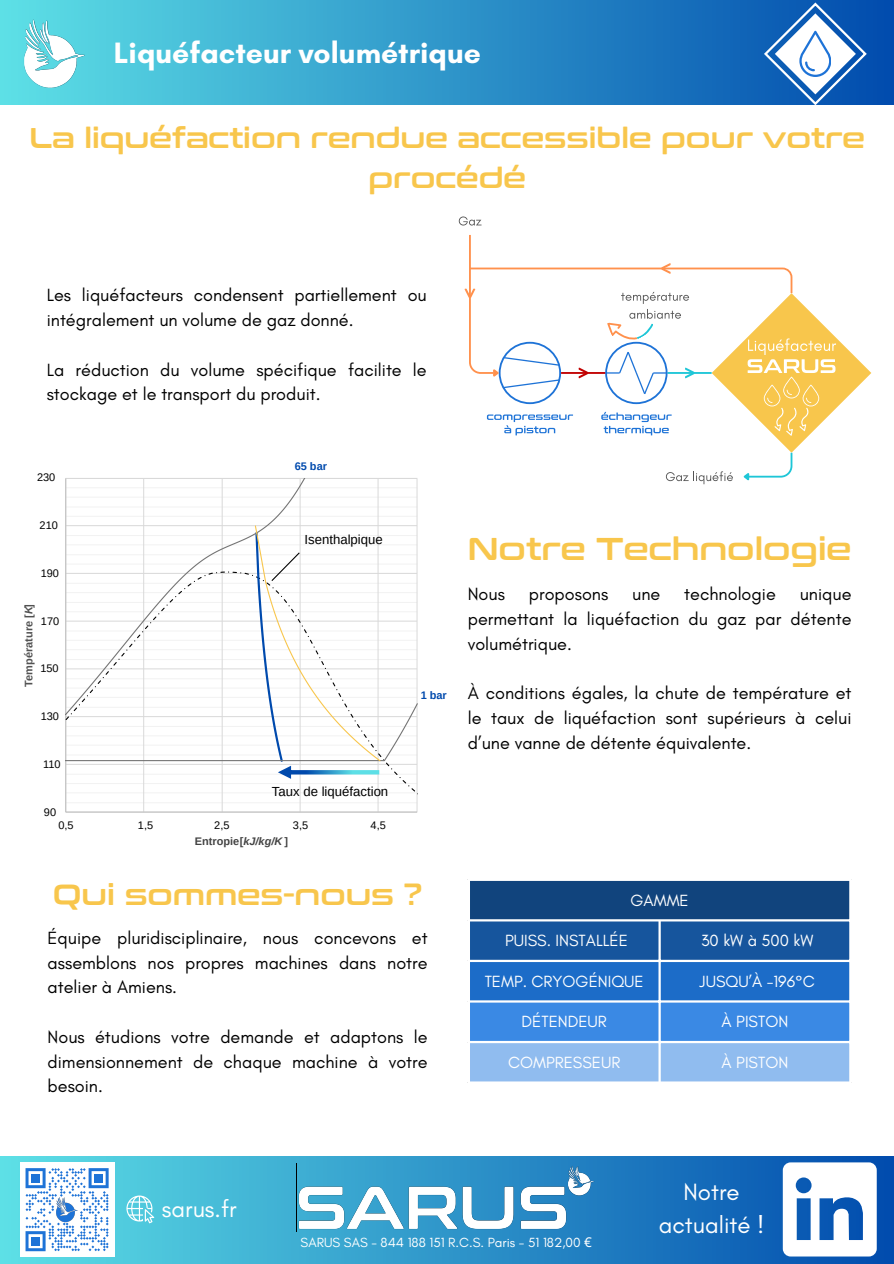
<style>
.page{position:relative;width:894px;height:1264px;background:#fff}
.page>*{position:absolute;margin:0;border:0;box-sizing:border-box;transform-origin:0 0}
.t1{font:31.5px "Conthrax Sb";color:#f8c64c}
.t2{font:700 30px "Glacial Indifference";color:#fff}
.t3{font:29.1px "Conthrax Sb";color:#f8c64c}
.t4{font:28.5px/39.3px "Conthrax Sb";color:#f8c64c;text-align:center}
.t5{font:24px/32.7px "Glacial Indifference";color:#fff;text-align:center}
.t6{font:18px/24.8px "Glacial Indifference";color:#000;text-align:justify}
.t7{font:16.5px "Glacial Indifference";color:#fff}
.t8{font:13.5px "Glacial Indifference";color:#fff}
.t9{font:13.2px "Liberation Sans";color:#000}
.t10{font:10.95px "Liberation Sans";color:#000}
.t11{font:700 10.95px "Liberation Sans";color:#434343}
.t12{font:700 10.95px "Liberation Sans";color:#525252}
.t13{font:700 10.95px "Liberation Sans";color:#004aad}
.s1{font-style:italic}
.s2{font-family:"Noto Sans"}
</style>
<div class="page">
<div style="left:0;top:0;width:893px;height:1263px;background:linear-gradient(to right,#5ddfe5,#064faf)"></div>
<div style="left:0;top:105px;width:893px;height:1050px;background:#fff"></div>
<div style="left:468px;top:879px;width:382px;height:41px;background:#11447d"></div>
<svg style="left:470px;top:921px;width:379px;height:160px;background:#4182ce"></svg>
<hr style="left:467px;top:881px;width:3px;height:200px;background:#fff">
<hr style="left:658px;top:921px;width:2px;height:160px;background:#fff">
<hr style="left:849px;top:881px;width:2px;height:200px;background:#fff">
<hr style="left:467px;top:878px;width:384px;height:3px;background:#fff">
<hr style="left:467px;top:919px;width:384px;height:2px;background:#fff">
<hr style="left:467px;top:959px;width:384px;height:3px;background:#fff">
<hr style="left:467px;top:1000px;width:384px;height:2px;background:#fff">
<hr style="left:467px;top:1040px;width:384px;height:3px;background:#fff">
<div style="left:20px;top:1162px;width:94px;height:94px;background:#fff"></div>
<svg style="left:26px;top:1168px;width:83px;height:83px"></svg>
<div style="left:31px;top:1173px;width:9px;height:9px;background:#1e73d7"></div>
<div style="left:94px;top:1173px;width:9px;height:9px;background:#1e73d7"></div>
<div style="left:31px;top:1236px;width:9px;height:9px;background:#1e73d7"></div>
<img style="left:54px;top:1196px;width:26px;height:26px">
<svg style="left:782px;top:1162px;width:94px;height:94px"></svg>
<svg style="left:126px;top:1195px;width:28px;height:28px"></svg>
<svg style="left:763px;top:3px;width:103px;height:102px"></svg>
<svg style="left:458px;top:216px;width:23px;height:9px"></svg>
<svg style="left:464px;top:235px;width:407px;height:249px"></svg>
<img style="left:297px;top:1163px;width:299px;height:68px">
<img style="left:19px;top:17px;width:72px;height:72px">
<hr style="left:66px;top:802px;width:351px;height:1px;background:#f2f2f2">
<hr style="left:66px;top:516px;width:351px;height:1px;background:#f2f2f2">
<hr style="left:66px;top:506px;width:351px;height:1px;background:#f2f2f2">
<hr style="left:66px;top:497px;width:351px;height:1px;background:#f2f2f2">
<hr style="left:66px;top:487px;width:351px;height:1px;background:#f2f2f2">
<hr style="left:143px;top:478px;width:1px;height:334px;background:#d9d9d9">
<hr style="left:222px;top:478px;width:1px;height:334px;background:#d9d9d9">
<hr style="left:300px;top:478px;width:1px;height:334px;background:#d9d9d9">
<hr style="left:377px;top:478px;width:1px;height:334px;background:#d9d9d9">
<hr style="left:65px;top:478px;width:1px;height:334px;background:#bfbfbf">
<hr style="left:66px;top:811px;width:351px;height:1px;background:#bfbfbf">
<svg style="left:66px;top:779px;width:351px;height:20px"></svg>
<svg style="left:65px;top:478px;width:276px;height:46px"></svg>
<svg style="left:65px;top:524px;width:352px;height:255px"></svg>
<h3 class="t2" style="left:114px;top:34px;width:368px">Liquéfacteur volumétrique</h3>
<p class="t4" style="left:29px;top:119px;width:836px">La liquéfaction rendue accessible pour votre procédé</p>
<p class="t6" style="left:47px;top:282px;width:381px">Les liquéfacteurs condensent partiellement ou intégralement un volume de gaz donné.</p>
<p class="t6" style="left:47px;top:357px;width:381px">La réduction du volume spécifique facilite le stockage et le transport du produit.</p>
<p class="t10" style="left:37px;top:471px;width:20px">230</p>
<p class="t10" style="left:40px;top:519px;width:20px">210</p>
<p class="t10" style="left:41px;top:567px;width:20px">190</p>
<p class="t12" style="left:23px;top:686px;width:84px;rotate:-90deg">Température [<span class="s1">K</span>]</p>
<p class="t10" style="left:41px;top:614px;width:20px">170</p>
<p class="t10" style="left:40px;top:662px;width:20px">150</p>
<p class="t10" style="left:41px;top:710px;width:20px">130</p>
<p class="t10" style="left:43px;top:758px;width:19px">110</p>
<p class="t10" style="left:44px;top:805px;width:14px">90</p>
<p class="t13" style="left:294px;top:460px;width:34px">65 bar</p>
<p class="t9" style="left:304px;top:532px;width:80px">Isenthalpique</p>
<p class="t9" style="left:272px;top:784px;width:118px">Taux de liquéfaction</p>
<p class="t10" style="left:58px;top:819px;width:17px">0,5</p>
<p class="t10" style="left:138px;top:819px;width:17px">1,5</p>
<p class="t10" style="left:214px;top:819px;width:17px">2,5</p>
<p class="t10" style="left:293px;top:819px;width:17px">3,5</p>
<p class="t10" style="left:370px;top:819px;width:17px">4,5</p>
<p class="t11" style="left:195px;top:834px;width:95px">Entropie[<span class="s1">kJ/kg/K</span> ]</p>
<p class="t13" style="left:420px;top:689px;width:28px">1 bar</p>
<p class="t3" style="left:53px;top:877px;width:371px">Qui sommes-nous ?</p>
<p class="t6" style="left:48px;top:925px;width:381px">Équipe pluridisciplinaire, nous concevons et assemblons nos propres machines dans notre atelier à Amiens.</p>
<p class="t6" style="left:48px;top:1024px;width:381px">Nous étudions votre demande et adaptons le dimensionnement de chaque machine à votre besoin.</p>
<p class="t1" style="left:467px;top:531px;width:385px">Notre Technologie</p>
<p class="t6" style="left:467px;top:581px;width:39px">Nous</p>
<p class="t6" style="left:528px;top:581px;width:81px">proposons</p>
<p class="t6" style="left:632px;top:581px;width:30px">une</p>
<p class="t6" style="left:684px;top:581px;width:93px">technologie</p>
<p class="t6" style="left:467px;top:581px;width:385px;text-indent:332px">unique permettant la liquéfaction du gaz par détente volumétrique.</p>
<p class="t6" style="left:467px;top:680px;width:385px">À conditions égales, la chute de température et le taux de liquéfaction sont supérieurs à celui d’une vanne de détente équivalente.</p>
<p class="t7" style="left:630px;top:890px;width:60px">GAMME</p>
<h1 class="t7" style="left:505px;top:930px;width:124px">PUISS. INSTALLÉE</h1>
<p class="t7" style="left:700px;top:930px;width:114px">30 kW à 500 kW</p>
<h1 class="t7" style="left:484px;top:971px;width:160px">TEMP. CRYOGÉNIQUE</h1>
<p class="t7" style="left:699px;top:971px;width:117px">JUSQU’À -196°C</p>
<h3 class="t7" style="left:521px;top:1011px;width:87px">DÉTENDEUR</h3>
<h3 class="t7" style="left:721px;top:1011px;width:68px">À PISTON</h3>
<p class="t7" style="left:508px;top:1052px;width:114px">COMPRESSEUR</p>
<h1 class="t7" style="left:721px;top:1052px;width:68px">À PISTON</h1>
<h3 class="t5" style="left:162px;top:1191px;width:76px">sarus.fr</h3>
<p class="t5" style="left:658px;top:1175px;width:107px">Notre actualité !</p>
<h3 class="t8" style="left:300px;top:1233px;width:293px">SARUS SAS - 844 188 151 R.C.S. Paris - 51 182,00 <span class="s2">€</span></h3>
</div>
